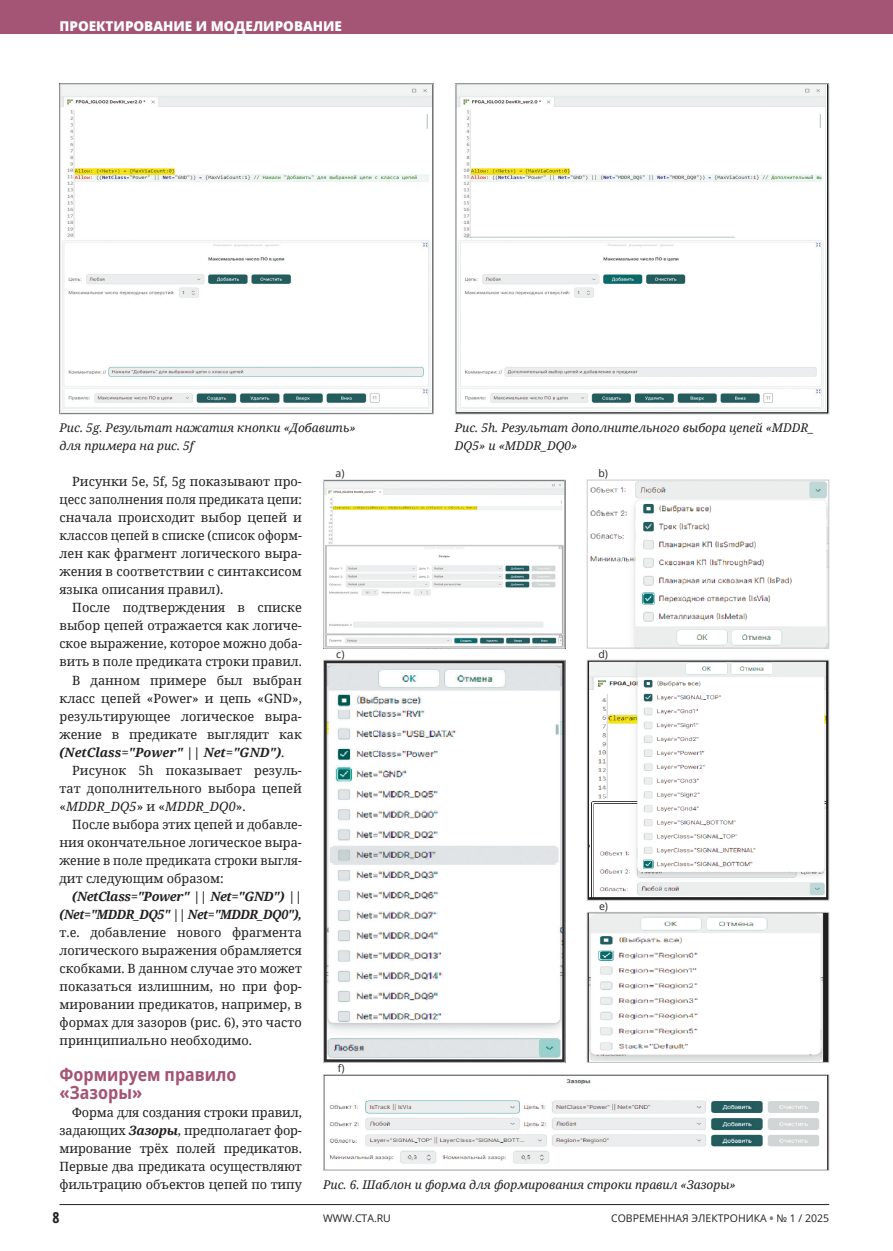
<style>
.page{position:relative;width:893px;height:1251px;background:#fff}
.page>*{position:absolute;margin:0;border:0;box-sizing:border-box;transform-origin:0 0}
.СТАТЬЯ_Заголовок_1{font:700 semi-condensed 18px/18px "Open Sans";color:#a45475}
.t1{font:700 15px "Open Sans Condensed";color:#231f20}
.t2{font:800 13.5px "Open Sans";color:#fff}
.СТАТЬЯ_Основной_текст{font:12.75px/18px "Noto Serif";color:#231f20;text-align:justify}
.СТАТЬЯ_Подрис_подпись{font:italic 12px/18px "Noto Serif";color:#231f20}
.t3{font:10.5px "Open Sans";color:#231f20}
.s1{font-weight:700;font-style:italic}
.s2{font-style:italic}
.s3{font-weight:800;color:#808285}
</style>
<div class="page">
<div style="left:0;top:0;width:893px;height:34px;background:#a45475"></div>
<hr style="left:60px;top:1203px;width:769px;height:1px;background:#231f20">
<img style="left:62px;top:85px;width:370px;height:326px">
<div style="left:60px;top:83px;width:374px;height:331px;border:1px solid #c7c8ca"></div>
<img style="left:457px;top:85px;width:369px;height:326px">
<div style="left:455px;top:83px;width:374px;height:331px;border:1px solid #c7c8ca"></div>
<img style="left:325px;top:481px;width:239px;height:165px">
<div style="left:323px;top:479px;width:243px;height:169px;border:1px solid #c7c8ca"></div>
<img style="left:325px;top:661px;width:239px;height:399px">
<div style="left:323px;top:659px;width:243px;height:403px;border:1px solid #c7c8ca"></div>
<img style="left:590px;top:481px;width:237px;height:165px">
<div style="left:587px;top:479px;width:242px;height:169px;border:1px solid #c7c8ca"></div>
<img style="left:589px;top:661px;width:238px;height:237px">
<div style="left:587px;top:659px;width:242px;height:241px;border:1px solid #c7c8ca"></div>
<img style="left:589px;top:913px;width:238px;height:147px">
<div style="left:587px;top:911px;width:242px;height:151px;border:1px solid #c7c8ca"></div>
<img style="left:325px;top:1075px;width:502px;height:89px">
<div style="left:323px;top:1073px;width:506px;height:97px;border:1px solid #c7c8ca"></div>
<p class="t2" style="left:60px;top:17px;width:284px">ПРОЕКТИРОВАНИЕ И МОДЕЛИРОВАНИЕ</p>
<p class="СТАТЬЯ_Подрис_подпись" style="left:60px;top:418px;width:297px">Рис. 5g. Результат нажатия кнопки «Добавить» для примера на рис. 5f</p>
<p class="СТАТЬЯ_Подрис_подпись" style="left:455px;top:418px;width:361px">Рис. 5h. Результат дополнительного выбора цепей «MDDR_<br>DQ5» и «MDDR_DQ0»</p>
<p class="СТАТЬЯ_Основной_текст" style="left:60px;top:472px;width:244px;text-indent:13px">Рисунки 5e, 5f, 5g показывают про&shy;цесс заполнения поля предиката цепи: сначала происходит выбор цепей и классов цепей в списке (список оформ&shy;лен как фрагмент логического выра&shy;жения в соответствии с синтаксисом языка описания правил).</p>
<p class="СТАТЬЯ_Основной_текст" style="left:60px;top:598px;width:244px;text-indent:13px">После подтверждения в списке выбор цепей отражается как логиче&shy;ское выражение, которое можно доба&shy;вить в поле предиката строки правил.</p>
<p class="СТАТЬЯ_Основной_текст" style="left:60px;top:670px;width:244px;text-indent:13px">В данном примере был выбран класс цепей «Power» и цепь «GND», результирующее логическое выра&shy;жение в предикате выглядит как <span class="s1">(NetClass="Power" || Net="GND")</span>.</p>
<p class="СТАТЬЯ_Основной_текст" style="left:60px;top:760px;width:244px;text-indent:13px">Рисунок 5h показывает резуль&shy;тат дополнительного выбора цепей «<span class="s2">MDDR_DQ5</span>» и «<span class="s2">MDDR_DQ0</span>».</p>
<p class="СТАТЬЯ_Основной_текст" style="left:60px;top:814px;width:244px;text-indent:13px">После выбора этих цепей и добавле&shy;ния окончательное логическое выра&shy;жение в поле предиката строки выгля&shy;дит следующим образом:</p>
<p class="СТАТЬЯ_Основной_текст" style="left:60px;top:886px;width:244px;text-indent:13px"><span class="s1">(NetClass="Power" || Net="GND") || (Net="MDDR_DQ5" || Net="MDDR_DQ0"), </span>т.е. добавление нового фрагмента логического выражения обрамляется скобками. В данном случае это может показаться излишним, но при фор&shy;мировании предикатов, например, в формах для зазоров (рис. 6), это часто принципиально необходимо.</p>
<p class="СТАТЬЯ_Заголовок_1" style="left:60px;top:1064px;width:178px">Формируем правило «Зазоры»</p>
<p class="СТАТЬЯ_Основной_текст" style="left:60px;top:1102px;width:244px;text-indent:13px">Форма для создания строки правил, задающих <span class="s1">Зазоры</span>, предполагает фор&shy;мирование трёх полей предикатов.<br>Первые два предиката осуществляют фильтрацию объектов цепей по типу</p>
<p class="t3" style="left:335px;top:466px;width:10px">a)</p>
<p class="t3" style="left:336px;top:646px;width:10px">c)</p>
<p class="t3" style="left:338px;top:1060px;width:8px">f)</p>
<p class="t3" style="left:599px;top:466px;width:11px">b)</p>
<p class="t3" style="left:599px;top:646px;width:11px">d)</p>
<p class="t3" style="left:599px;top:898px;width:10px">e)</p>
<p class="СТАТЬЯ_Подрис_подпись" style="left:323px;top:1174px;width:414px">Рис. 6. Шаблон и форма для формирования строки правил «Зазоры»</p>
<p class="t1" style="left:52px;top:1207px;width:9px">8</p>
<p class="t3" style="left:323px;top:1210px;width:69px">WWW.CTA.RU</p>
<p class="t3" style="left:611px;top:1210px;width:220px">СОВРЕМЕННАЯ ЭЛЕКТРОНИКА <span class="s3">•</span> № 1 / 2025</p>
</div>
